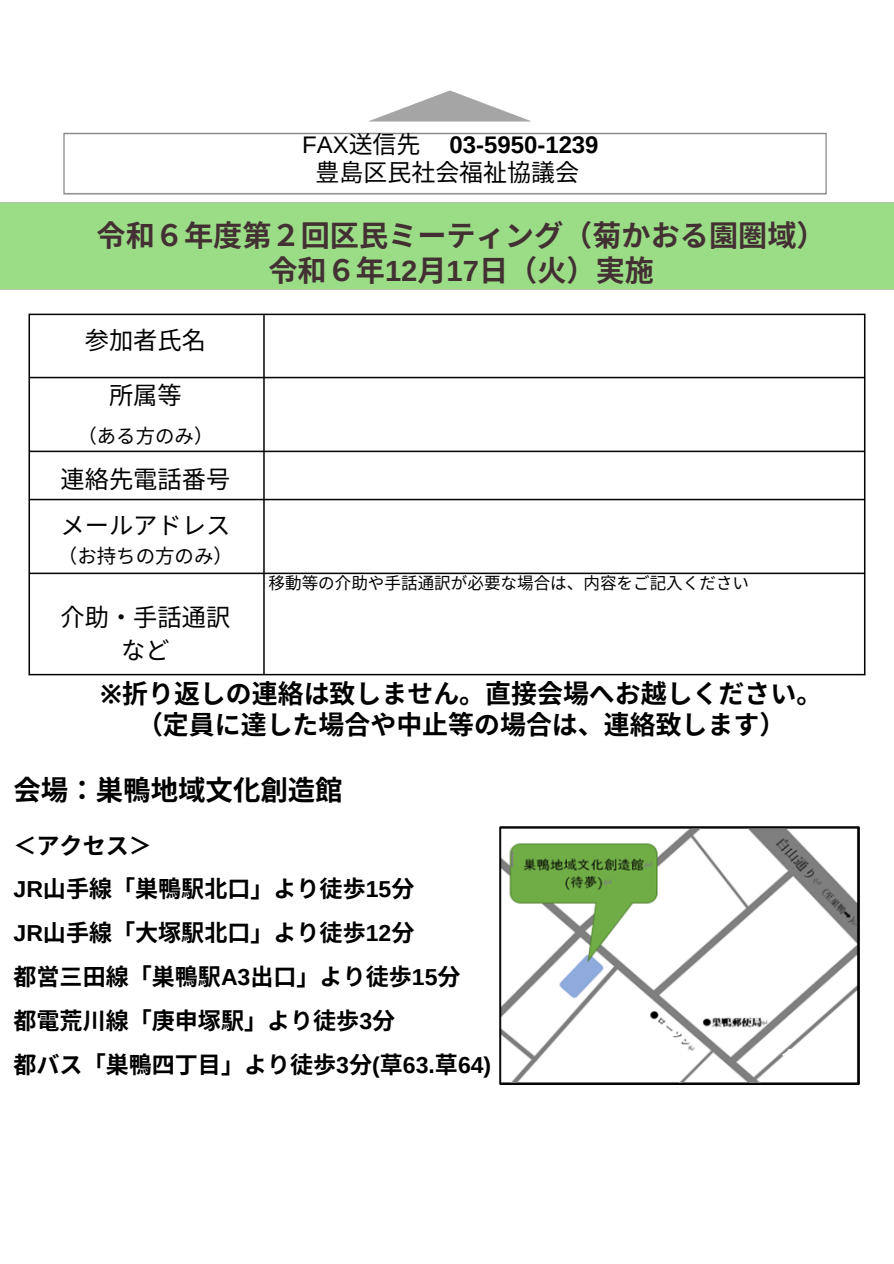
<style>
.page{position:relative;width:894px;height:1264px;background:#fff}
.page>*{position:absolute;margin:0;border:0;box-sizing:border-box;transform-origin:0 0}
.t1{font:700 29.1px/34.8px "Noto Sans CJ Ksc";color:#433032;text-align:center}
.t2{font:700 27.45px "Noto Sans CJ Ksc";color:#000}
.t3{font:700 25.95px/30.3px "Noto Sans CJ Ksc";color:#000;text-align:center}
.t4{font:24.3px/46px "Noto Sans CJ Ksc";color:#000}
.t5{font:700 24px "Arimo";color:#000}
.t6{font:24px "Noto Sans CJ Ksc";color:#000}
.t7{font:24px "Arimo";color:#000}
.t8{font:700 23.1px/43.8px "Noto Sans CJ Ksc";color:#000}
.t9{font:19.5px "Noto Sans CJ Ksc";color:#000}
.t10{font:19.35px "Noto Sans CJ Ksc";color:#000}
.t11{font:16.5px "Noto Sans CJ Ksc";color:#000}
.t12{font:700 16.5px "Noto Sans CJ Ksc";color:#fff}
.s1{font-family:"Noto Sans CJ Ksc"}
.s2{font-family:"Arimo"}
.s3{font-family:"Noto Sans"}
</style>
<div class="page">
<img style="left:28px;top:313px;width:838px;height:363px">
<img style="left:499px;top:826px;width:360px;height:258px">
<p class="t7" style="left:302px;top:131px;width:120px">FAX<span class="s1">送信先</span></p>
<p class="t5" style="left:449px;top:131px;width:150px">03-5950-1239</p>
<p class="t6" style="left:315px;top:153px;width:263px">豊島区民社会福祉協議会</p>
<h6 class="t1" style="left:97px;top:216px;width:730px">令和６年度第２回区民ミーティング（菊かおる園圏域）令和６年<span class="s2">12</span>月 <span class="s2">17</span>日（火）実施</h6>
<h4 class="t4" style="left:85px;top:316px;width:119px">参加者氏名</h4>
<h4 class="t4" style="left:109px;top:371px;width:74px">所属等</h4>
<h4 class="t10" style="left:77px;top:420px;width:137px">（ある方のみ）</h4>
<h4 class="t4" style="left:60px;top:454px;width:171px">連絡先電話番号メールアドレス</h4>
<h4 class="t9" style="left:58px;top:540px;width:176px">（お持ちの方のみ）</h4>
<h1 class="t4" style="left:60px;top:599px;width:170px;line-height:32.7px;text-align:center">介助・手話通訳など</h1>
<p class="t11" style="left:268px;top:570px;width:482px">移動等の介助や手話通訳が必要な場合は、内容をご記入ください</p>
<h4 class="t3" style="left:100px;top:677px;width:723px"><span class="s3">※</span>折り返しの連絡は致しません。直接会場へお越しください。（定員に達した場合や中止等の場合は、連絡致します）</h4>
<p class="t2" style="left:14px;top:768px;width:329px">会場： 巣鴨地域文化創造館</p>
<p class="t8" style="left:14px;top:822px;width:479px">＜アクセス＞<br><span class="s2">JR</span>山手線「巣鴨駅北口」より徒歩<span class="s2">15</span>分<br><span class="s2">JR</span>山手線「大塚駅北口」より徒歩<span class="s2">12</span>分<br>都営三田線「巣鴨駅<span class="s2">A3</span>出口」より徒歩<span class="s2">15</span>分<br>都電荒川線「庚申塚駅」より徒歩<span class="s2">3</span>分<br>都バス「巣鴨四丁目」より徒歩<span class="s2">3</span>分<span class="s2">(</span>草<span class="s2">63.</span>草<span class="s2">64)</span></p>
<h5 class="t12" style="left:781px;top:1043px;width:39px">会場</h5>
</div>
